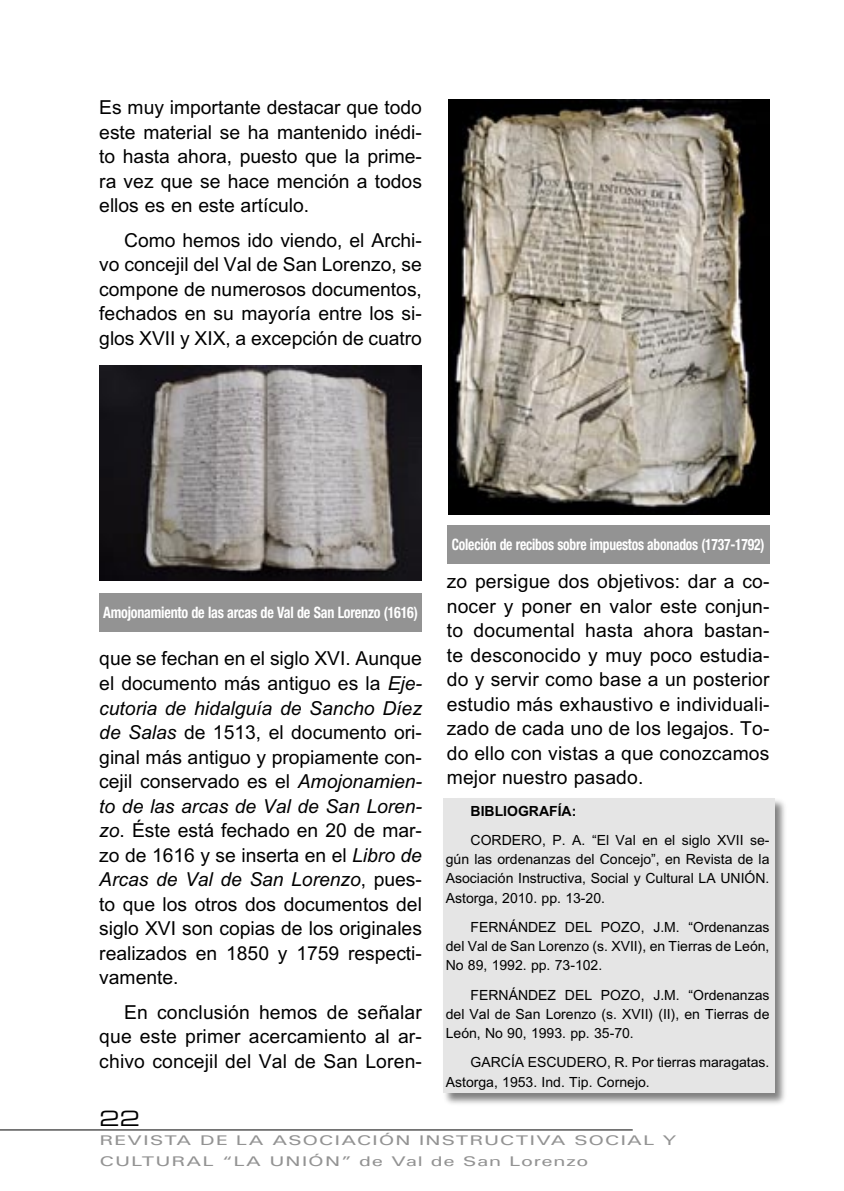
<style>
.page{position:relative;width:844px;height:1191px;background:#fff}
.page>*{position:absolute;margin:0;border:0;box-sizing:border-box;transform-origin:0 0}
.t1{font:21px "Eurostile Extended Two";color:#000}
.n-_TEXTO{font:19.25px/24.5px "M Arial";color:#000;text-align:justify}
.n-_PIE_DE_FOTO{font:700 condensed 15.75px "Helvetica Neue";letter-spacing:-.015em;color:#fff;scale:.86 1}
.n-_PIE_DE_FOTO-2{font:700 condensed 15.75px "Helvetica Neue";letter-spacing:-.015em;color:#fff;scale:.89 1}
.n-_TEXTO-2{font:14px/19.2px "M Arial";color:#000;text-align:justify}
.t2{font:500 14px/21px "Univers";letter-spacing:.035em;color:#939393;scale:1.5 1}
.n-_TEXTO-3{font:700 14px "M Arial";color:#000}
.s1{font-style:italic}
</style>
<div class="page">
<hr style="left:0;top:1129px;width:632px;height:1px;background:#000">
<div style="left:441px;top:796px;width:347px;height:311px;background:#000;opacity:.5"></div>
<div style="left:443px;top:798px;width:331px;height:295px;background:#e5e5e5"></div>
<img style="left:99px;top:366px;width:322px;height:214px">
<img style="left:448px;top:99px;width:321px;height:415px">
<div style="left:99px;top:593px;width:323px;height:38px;background:#939393"></div>
<div style="left:446px;top:525px;width:323px;height:38px;background:#939393"></div>
<p class="n-_TEXTO" style="left:99px;top:95px;width:324px">Es muy importante destacar que todo este material se ha mantenido inédi&shy;to hasta ahora, puesto que la prime&shy;ra vez que se hace mención a todos ellos es en este artículo.</p>
<p class="n-_TEXTO" style="left:99px;top:228px;width:324px;text-indent:25px">Como hemos ido viendo, el Archi&shy;vo concejil del Val de San Lorenzo, se compone de numerosos documentos, fechados en su mayoría entre los si&shy;glos XVII y XIX, a excepción de cuatro</p>
<p class="n-_PIE_DE_FOTO-2" style="left:103px;top:603px;width:355px">Amojonamiento de las arcas de Val de San Lorenzo (1616)</p>
<p class="n-_TEXTO" style="left:99px;top:646px;width:324px">que se fechan en el siglo XVI. Aunque el documento más antiguo es la <span class="s1">Eje&shy;cutoria de hidalguía de Sancho Díez de Salas</span> de 1513, el documento ori&shy;ginal más antiguo y propiamente con&shy;cejil conservado es el <span class="s1">Amojonamien&shy;to de las arcas de Val de San Loren&shy;zo</span>. Éste está fechado en 20 de mar&shy;zo de 1616 y se inserta en el <span class="s1">Libro de Arcas de Val de San Lorenzo</span>, pues&shy;to que los otros dos documentos del siglo XVI son copias de los originales realizados en 1850 y 1759 respecti&shy;vamente.</p>
<p class="n-_TEXTO" style="left:99px;top:999px;width:324px;text-indent:25px">En conclusión hemos de señalar que este primer acercamiento al ar&shy;chivo concejil del Val de San Loren-</p>
<p class="t1" style="left:100px;top:1104px;width:42px">22</p>
<p class="n-_PIE_DE_FOTO" style="left:451px;top:535px;width:365px">Coleción de recibos sobre impuestos abonados (1737-1792)</p>
<p class="n-_TEXTO" style="left:446px;top:569px;width:324px">zo persigue dos objetivos: dar a co&shy;nocer y poner en valor este conjun&shy;to documental hasta ahora bastan&shy;te desconocido y muy poco estudia&shy;do y servir como base a un posterior estudio más exhaustivo e individuali&shy;zado de cada uno de los legajos. To&shy;do ello con vistas a que conozcamos mejor nuestro pasado.</p>
<p class="n-_TEXTO-3" style="left:470px;top:802px;width:107px">BIBLIOGRAFÍA:</p>
<p class="n-_TEXTO-2" style="left:445px;top:830px;width:325px;text-indent:25px">CORDERO, P. A. “El Val en el siglo XVII se&shy;gún las ordenanzas del Concejo”, en Revista de la Asociación Instructiva, Social y Cultural LA UNIÓN.<br>Astorga, 2010. pp. 13-20.</p>
<p class="n-_TEXTO-2" style="left:445px;top:917px;width:325px;text-indent:25px">FERNÁNDEZ DEL POZO, J.M. “Ordenanzas del Val de San Lorenzo (s. XVII), en Tierras de León, No 89, 1992. pp. 73-102.</p>
<p class="n-_TEXTO-2" style="left:445px;top:985px;width:325px;text-indent:25px">FERNÁNDEZ DEL POZO, J.M. “Ordenanzas del Val de San Lorenzo (s. XVII) (II), en Tierras de León, No 90, 1993. pp. 35-70.</p>
<p class="n-_TEXTO-2" style="left:445px;top:1052px;width:325px;text-indent:25px">GARCÍA ESCUDERO, R. Por tierras maragatas.<br>Astorga, 1953. Ind. Tip. Cornejo.</p>
<p class="t2" style="left:100px;top:1129px;width:386px">REVISTA DE LA ASOCIACIÓN INSTRUCTIVA SOCIAL Y<br>CULTURAL “LA UNIÓN” de Val de San Lorenzo</p>
</div>
